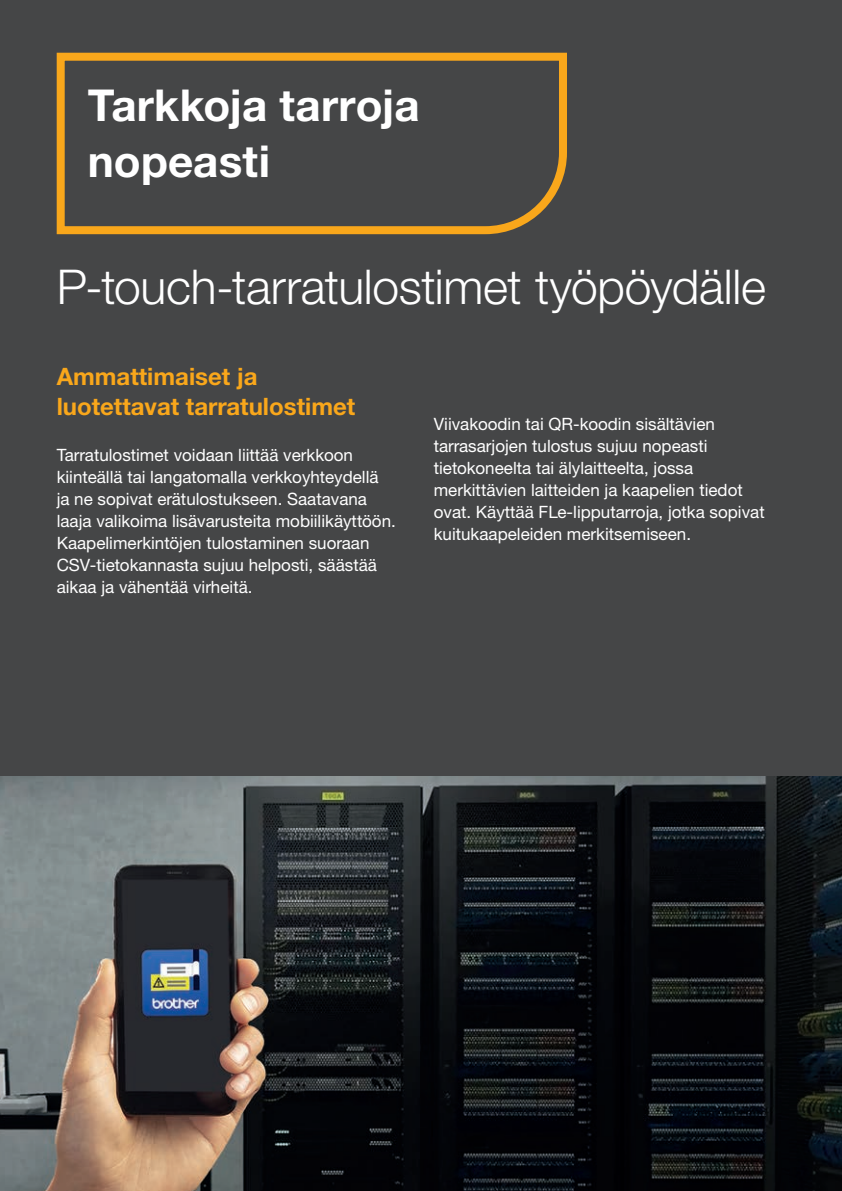
<style>
.page{position:relative;width:842px;height:1191px;background:#fff}
.page>*{position:absolute;margin:0;border:0;box-sizing:border-box;transform-origin:0 0}
.t1{font:300 48px "Helvetica Neue LTW1 G";letter-spacing:-.005em;color:#fff}
.t2{font:700 44px/56px "Helvetica Neue LTW1 G";letter-spacing:.005em;color:#fff}
.t3{font:700 24px/30px "Helvetica Neue LTW1 G";color:#f9a71b}
.t4{font:17px/22px "Helvetica Neue LTW1 G";color:#fff}
</style>
<div class="page">
<div style="left:0;top:0;width:842px;height:885px;background:#454647"></div>
<svg style="left:56px;top:52px;width:511px;height:183px"></svg>
<img style="left:0;top:777px;width:842px;height:414px">
<hr style="left:841px;top:984px;width:1px;height:207px;background:#f9a71b">
<h2 class="t2" style="left:88px;top:77px;width:333px">Tarkkoja tarroja nopeasti</h2>
<h1 class="t1" style="left:57px;top:257px;width:711px">P-touch-tarratulostimet työpöydälle</h1>
<h3 class="t3" style="left:57px;top:361px;width:300px">Ammattimaiset ja luotettavat tarratulostimet</h3>
<p class="t4" style="left:57px;top:444px;width:341px">Tarratulostimet voidaan liittää verkkoon kiinteällä tai langatomalla verkkoyhteydellä<br>ja ne sopivat erätulostukseen. Saatavana laaja valikoima lisävarusteita mobiilikäyttöön.<br>Kaapelimerkintöjen tulostaminen suoraan CSV-tietokannasta sujuu helposti, säästää aikaa ja vähentää virheitä.</p>
<p class="t4" style="left:434px;top:413px;width:332px">Viivakoodin tai QR-koodin sisältävien tarrasarjojen tulostus sujuu nopeasti tietokoneelta tai älylaitteelta, jossa merkittävien laitteiden ja kaapelien tiedot ovat. Käyttää FLe-lipputarroja, jotka sopivat kuitukaapeleiden merkitsemiseen.</p>
</div>
